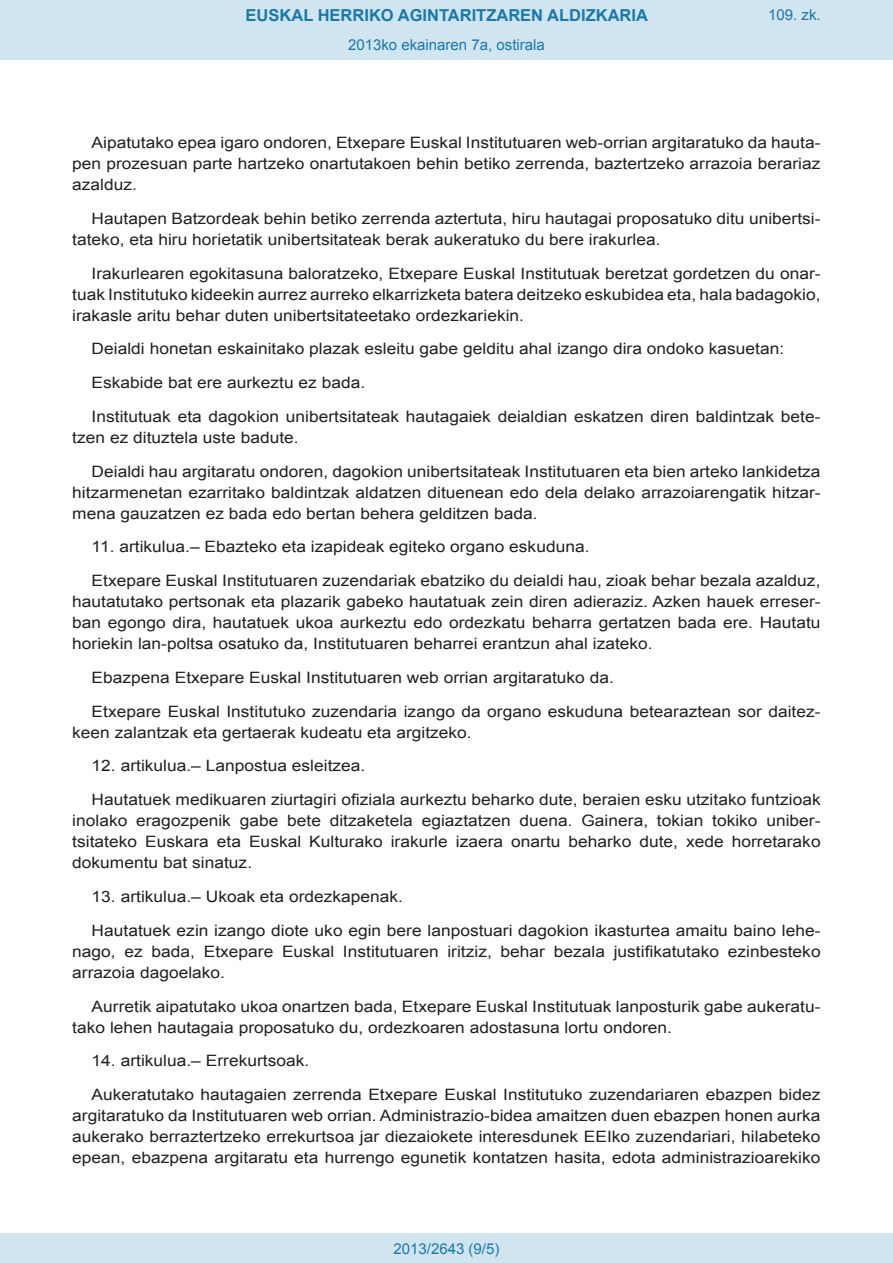
<style>
.page{position:relative;width:893px;height:1263px;background:#fff}
.page>*{position:absolute;margin:0;border:0;box-sizing:border-box;transform-origin:0 0}
.t1{font:700 16.5px "Arial";color:#1879ad}
.BOPVDetalle{font:15.6px/21px "Arial";color:#231f20;text-align:justify;scale:1.11 1}
.Paginacion_Centro{font:15px "Arial";color:#1879ad}
</style>
<div class="page">
<div style="left:0;top:0;width:893px;height:60px;background:#d0e5f0"></div>
<div style="left:0;top:1233px;width:893px;height:30px;background:#d0e5f0"></div>
<p class="t1" style="left:246px;top:4px;width:404px">EUSKAL HERRIKO AGINTARITZAREN ALDIZKARIA</p>
<p class="Paginacion_Centro" style="left:348px;top:35px;width:198px">2013ko ekainaren 7a, ostirala</p>
<p class="Paginacion_Centro" style="left:768px;top:5px;width:54px">109. zk.</p>
<p class="BOPVDetalle" style="left:72px;top:132px;width:676px;text-indent:19px">Aipatutako epea igaro ondoren, Etxepare Euskal Institutuaren web-orrian argitaratuko da hauta&shy;pen prozesuan parte hartzeko onartutakoen behin betiko zerrenda, baztertzeko arrazoia berariaz azalduz.</p>
<p class="BOPVDetalle" style="left:72px;top:208px;width:676px;text-indent:19px">Hautapen Batzordeak behin betiko zerrenda aztertuta, hiru hautagai proposatuko ditu unibertsi&shy;tateko, eta hiru horietatik unibertsitateak berak aukeratuko du bere irakurlea.</p>
<p class="BOPVDetalle" style="left:72px;top:263px;width:676px;text-indent:19px">Irakurlearen egokitasuna baloratzeko, Etxepare Euskal Institutuak beretzat gordetzen du onar&shy;tuak Institutuko kideekin aurrez aurreko elkarrizketa batera deitzeko eskubidea eta, hala badagokio, irakasle aritu behar duten unibertsitateetako ordezkariekin.</p>
<p class="BOPVDetalle" style="left:92px;top:339px;width:625px">Deialdi honetan eskainitako plazak esleitu gabe gelditu ahal izango dira ondoko kasuetan:</p>
<p class="BOPVDetalle" style="left:92px;top:372px;width:248px">Eskabide bat ere aurkeztu ez bada.</p>
<p class="BOPVDetalle" style="left:72px;top:406px;width:676px;text-indent:19px">Institutuak eta dagokion unibertsitateak hautagaiek deialdian eskatzen diren baldintzak bete&shy;tzen ez dituztela uste badute.</p>
<p class="BOPVDetalle" style="left:72px;top:461px;width:676px;text-indent:19px">Deialdi hau argitaratu ondoren, dagokion unibertsitateak Institutuaren eta bien arteko lankidetza hitzarmenetan ezarritako baldintzak aldatzen dituenean edo dela delako arrazoiarengatik hitzar&shy;mena gauzatzen ez bada edo bertan behera gelditzen bada.</p>
<p class="BOPVDetalle" style="left:92px;top:537px;width:450px">11. artikulua.– Ebazteko eta izapideak egiteko organo eskuduna.</p>
<p class="BOPVDetalle" style="left:72px;top:570px;width:676px;text-indent:19px">Etxepare Euskal Institutuaren zuzendariak ebatziko du deialdi hau, zioak behar bezala azalduz, hautatutako pertsonak eta plazarik gabeko hautatuak zein diren adieraziz. Azken hauek erreser&shy;ban egongo dira, hautatuek ukoa aurkeztu edo ordezkatu beharra gertatzen bada ere. Hautatu horiekin lan-poltsa osatuko da, Institutuaren beharrei erantzun ahal izateko.</p>
<p class="BOPVDetalle" style="left:92px;top:667px;width:472px">Ebazpena Etxepare Euskal Institutuaren web orrian argitaratuko da.</p>
<p class="BOPVDetalle" style="left:72px;top:701px;width:676px;text-indent:19px">Etxepare Euskal Institutuko zuzendaria izango da organo eskuduna betearaztean sor daitez&shy;keen zalantzak eta gertaerak kudeatu eta argitzeko.</p>
<p class="BOPVDetalle" style="left:92px;top:756px;width:248px">12. artikulua.– Lanpostua esleitzea.</p>
<p class="BOPVDetalle" style="left:72px;top:789px;width:676px;text-indent:19px">Hautatuek medikuaren ziurtagiri ofiziala aurkeztu beharko dute, beraien esku utzitako funtzioak inolako eragozpenik gabe bete ditzaketela egiaztatzen duena. Gainera, tokian tokiko uniber&shy;tsitateko Euskara eta Euskal Kulturako irakurle izaera onartu beharko dute, xede horretarako dokumentu bat sinatuz.</p>
<p class="BOPVDetalle" style="left:92px;top:886px;width:282px">13. artikulua.– Ukoak eta ordezkapenak.</p>
<p class="BOPVDetalle" style="left:72px;top:920px;width:676px;text-indent:19px">Hautatuek ezin izango diote uko egin bere lanpostuari dagokion ikasturtea amaitu baino lehe&shy;nago, ez bada, Etxepare Euskal Institutuaren iritziz, behar bezala justifikatutako ezinbesteko arrazoia dagoelako.</p>
<p class="BOPVDetalle" style="left:72px;top:996px;width:676px;text-indent:19px">Aurretik aipatutako ukoa onartzen bada, Etxepare Euskal Institutuak lanposturik gabe aukeratu&shy;tako lehen hautagaia proposatuko du, ordezkoaren adostasuna lortu ondoren.</p>
<p class="BOPVDetalle" style="left:92px;top:1050px;width:198px">14. artikulua.– Errekurtsoak.</p>
<p class="BOPVDetalle" style="left:72px;top:1084px;width:676px;text-indent:19px">Aukeratutako hautagaien zerrenda Etxepare Euskal Institutuko zuzendariaren ebazpen bidez argitaratuko da Institutuaren web orrian. Administrazio-bidea amaitzen duen ebazpen honen aurka aukerako berraztertzeko errekurtsoa jar diezaiokete interesdunek EEIko zuzendariari, hilabeteko epean, ebazpena argitaratu eta hurrengo egunetik kontatzen hasita, edota administrazioarekiko</p>
<p class="Paginacion_Centro" style="left:393px;top:1238px;width:107px">2013/2643 (9/5)</p>
</div>
